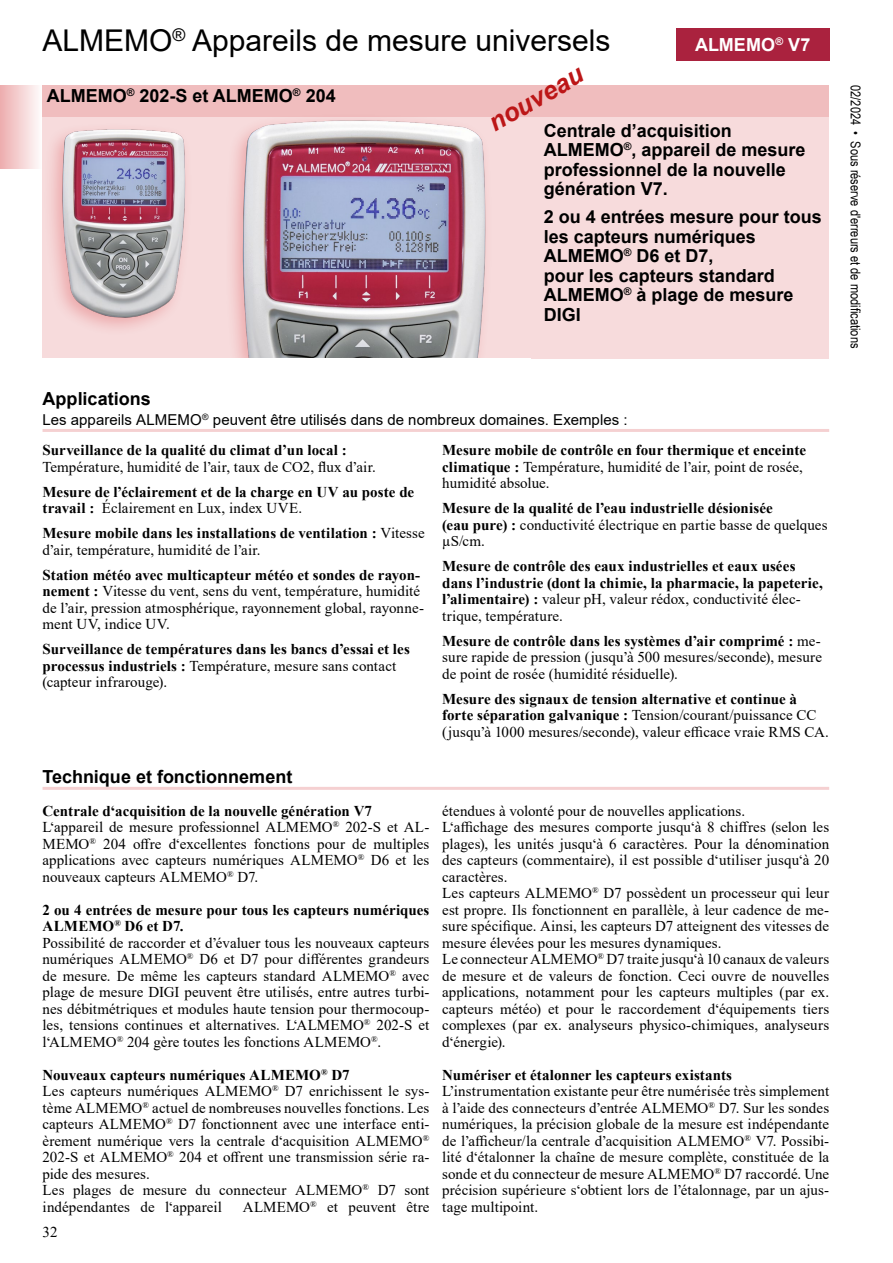
<style>
.page{position:relative;width:893px;height:1263px;background:#fff}
.page>*{position:absolute;margin:0;border:0;box-sizing:border-box;transform-origin:0 0}
.t1{font:30px "Arial";color:#000}
.t2{font:italic 700 25.5px "Arial";color:#bc1617}
.t3{font:700 18px/19.5px "Arial";color:#000}
.t4{font:700 18px "Arial";color:#fff}
.t5{font:15px/16.5px "Times New Roman";letter-spacing:.005em;color:#000}
.t6{font:700 15px/16.5px "Times New Roman";letter-spacing:.005em;color:#000}
.t7{font:15px "Arial";color:#000}
.t8{font:13.5px "Arial Narrow";color:#000}
.s1{font-weight:400}
.s2{font-weight:700}
</style>
<div class="page">
<div style="left:0;top:85px;width:43px;height:84px;background:linear-gradient(to right,#edadae,#fffefe)"></div>
<div style="left:43px;top:85px;width:786px;height:273px;background:#f7dbdc"></div>
<div style="left:43px;top:85px;width:786px;height:32px;background:#f0bdbe"></div>
<div style="left:43px;top:122px;width:150px;height:215px;background:#cc1216;opacity:.25"></div>
<img style="left:57px;top:124px;width:136px;height:197px">
<div style="left:224px;top:112px;width:269px;height:267px;background:#cc1216;opacity:.25"></div>
<img style="left:231px;top:117px;width:262px;height:241px">
<div style="left:676px;top:28px;width:153px;height:33px;background:#aa223e"></div>
<hr style="left:43px;top:429px;width:786px;height:3px;background:#cc1216">
<hr style="left:43px;top:787px;width:786px;height:3px;background:#cc1216">
<div style="left:43px;top:358px;width:488px;height:34px;background:#fff"></div>
<h1 class="t1" style="left:43px;top:19px;width:570px">ALMEMO<sup>®</sup> Appareils de mesure universels</h1>
<p class="t3" style="left:47px;top:87px;width:290px">ALMEMO<sup>®</sup> 202-S et ALMEMO<sup>®</sup> 204</p>
<p class="t3" style="left:544px;top:121px;width:263px">Centrale d’acquisition<br>ALMEMO<sup>®</sup>, appareil de mesure professionnel de la nouvelle génération V7.</p>
<p class="t3" style="left:544px;top:207px;width:280px">2 ou 4 entrées mesure pour tous les capteurs numériques<br>ALMEMO<sup>®</sup> D6 et D7,<br>pour les capteurs standard<br>ALMEMO<sup>®</sup> à plage de mesure<br>DIGI</p>
<p class="t4" style="left:695px;top:32px;width:117px">ALMEMO<sup>®</sup> V7</p>
<h2 class="t2" style="left:482px;top:110px;width:106px;rotate:-30deg">nouveau</h2>
<p class="t3" style="left:43px;top:389px;width:110px">Applications</p>
<p class="t7" style="left:43px;top:409px;width:587px">Les appareils ALMEMO<sup>®</sup> peuvent être utilisés dans de nombreux domaines. Exemples :</p>
<p class="t6" style="left:43px;top:442px;width:306px">Surveillance de la qualité du climat d’un local :</p>
<p class="t5" style="left:43px;top:458px;width:335px">Température, humidité de l’air, taux de CO2, flux d’air.</p>
<p class="t6" style="left:43px;top:483px;width:373px">Mesure de l’éclairement et de la charge en UV au poste de travail : <span class="s1">Éclairement en Lux, index UVE.</span></p>
<p class="t6" style="left:43px;top:525px;width:384px">Mesure mobile dans les installations de ventilation : <span class="s1">Vitesse d’air, température, humidité de l’air.</span></p>
<p class="t5" style="left:43px;top:566px;width:383px"><span class="s2">Station météo avec multicapteur météo et sondes de rayon&shy;nement :</span> Vitesse du vent, sens du vent, température, humidité de l’air, pression atmosphérique, rayonnement global, rayonne&shy;ment UV, indice UV.</p>
<p class="t6" style="left:43px;top:641px;width:369px">Surveillance de températures dans les bancs d’essai et les processus industriels : <span class="s1">Température, mesure sans contact (capteur infrarouge).</span></p>
<p class="t3" style="left:43px;top:767px;width:251px">Technique et fonctionnement</p>
<p class="t5" style="left:43px;top:802px;width:388px"><span class="s2">Centrale d‘acquisition de la nouvelle génération V7<br></span>L‘appareil de mesure professionnel ALMEMO<sup>®</sup> 202-S et AL-MEMO<sup>®</sup> 204 offre d‘excellentes fonctions pour de multiples applications avec capteurs numériques ALMEMO<sup>®</sup> D6 et les nouveaux capteurs ALMEMO<sup>®</sup> D7.</p>
<p class="t5" style="left:43px;top:901px;width:388px"><span class="s2">2 ou 4 entrées de mesure pour tous les capteurs numériques ALMEMO</span><sup>®</sup> <span class="s2">D6 et D7.<br></span>Possibilité de raccorder et d’évaluer tous les nouveaux capteurs numériques ALMEMO<sup>®</sup> D6 et D7 pour différentes grandeurs de mesure. De même les capteurs standard ALMEMO<sup>®</sup> avec plage de mesure DIGI peuvent être utilisés, entre autres turbi&shy;nes débitmétriques et modules haute tension pour thermocoup&shy;les, tensions continues et alternatives. L‘ALMEMO<sup>®</sup> 202-S et l‘ALMEMO<sup>®</sup> 204 gère toutes les fonctions ALMEMO<sup>®</sup>.</p>
<p class="t5" style="left:43px;top:1066px;width:388px"><span class="s2">Nouveaux capteurs numériques ALMEMO</span><sup>®</sup> <span class="s2">D7<br></span>Les capteurs numériques ALMEMO<sup>®</sup> D7 enrichissent le sys&shy;tème ALMEMO<sup>®</sup> actuel de nombreuses nouvelles fonctions. Les capteurs ALMEMO<sup>®</sup> D7 fonctionnent avec une interface enti&shy;èrement numérique vers la centrale d‘acquisition ALMEMO<sup>® </sup>202-S et ALMEMO<sup>®</sup> 204 et offrent une transmission série ra&shy;pide des mesures.<br>Les plages de mesure du connecteur ALMEMO<sup>®</sup> D7 sont indépendantes de l‘appareil</p>
<p class="t5" style="left:243px;top:1198px;width:188px">ALMEMO<sup>®</sup> et peuvent être</p>
<p class="t5" style="left:43px;top:1223px;width:16px">32</p>
<p class="t6" style="left:442px;top:442px;width:365px">Mesure mobile de contrôle en four thermique et enceinte climatique : <span class="s1">Température, humidité de l’air, point de rosée, humidité absolue.</span></p>
<p class="t6" style="left:442px;top:500px;width:387px">Mesure de la qualité de l’eau industrielle désionisée<br>(eau pure) : <span class="s1">conductivité électrique en partie basse de quelques µS/cm.</span></p>
<p class="t6" style="left:442px;top:558px;width:382px">Mesure de contrôle des eaux industrielles et eaux usées dans l’industrie (dont la chimie, la pharmacie, la papeterie, l’alimentaire) : <span class="s1">valeur pH, valeur rédox, conductivité élec&shy;trique, température.</span></p>
<p class="t5" style="left:442px;top:632px;width:381px;text-align:justify"><span class="s2">Mesure de contrôle dans les systèmes d’air comprimé :</span> me&shy;sure rapide de pression (jusqu’à 500 mesures/seconde), mesure de point de rosée (humidité résiduelle).</p>
<p class="t5" style="left:442px;top:690px;width:388px"><span class="s2">Mesure des signaux de tension alternative et continue à forte séparation galvanique :</span> Tension/courant/puissance CC (jusqu’à 1000 mesures/seconde), valeur efficace vraie RMS CA.</p>
<p class="t5" style="left:442px;top:802px;width:388px">étendues à volonté pour de nouvelles applications.<br>L‘affichage des mesures comporte jusqu‘à 8 chiffres (selon les plages), les unités jusqu‘à 6 caractères. Pour la dénomination des capteurs (commentaire), il est possible d‘utiliser jusqu‘à 20 caractères.<br>Les capteurs ALMEMO<sup>®</sup> D7 possèdent un processeur qui leur est propre. Ils fonctionnent en parallèle, à leur cadence de me&shy;sure spécifique. Ainsi, les capteurs D7 atteignent des vitesses de mesure élevées pour les mesures dynamiques.<br>Le connecteur ALMEMO<sup>®</sup> D7 traite jusqu‘à 10 canaux de valeurs de mesure et de valeurs de fonction. Ceci ouvre de nouvelles applications, notamment pour les capteurs multiples (par ex. capteurs météo) et pour le raccordement d‘équipements tiers complexes (par ex. analyseurs physico-chimiques, analyseurs d‘énergie).</p>
<p class="t6" style="left:442px;top:1066px;width:291px">Numériser et étalonner les capteurs existants</p>
<p class="t5" style="left:442px;top:1083px;width:388px;text-align:justify">L’instrumentation existante peur être numérisée très simplement à l’aide des connecteurs d’entrée ALMEMO<sup>®</sup> D7. Sur les sondes numériques, la précision globale de la mesure est indépendante de l’afficheur/la centrale d’acquisition ALMEMO<sup>®</sup> V7. Possibi&shy;lité d‘étalonner la chaîne de mesure complète, constituée de la sonde et du connecteur de mesure ALMEMO<sup>®</sup> D7 raccordé. Une précision supérieure s‘obtient lors de l’étalonnage, par un ajus&shy;tage multipoint.</p>
<p class="t8" style="left:865px;top:85px;width:265px;rotate:90deg">02/2024 • Sous réserve d'erreurs et de modifications</p>
</div>
